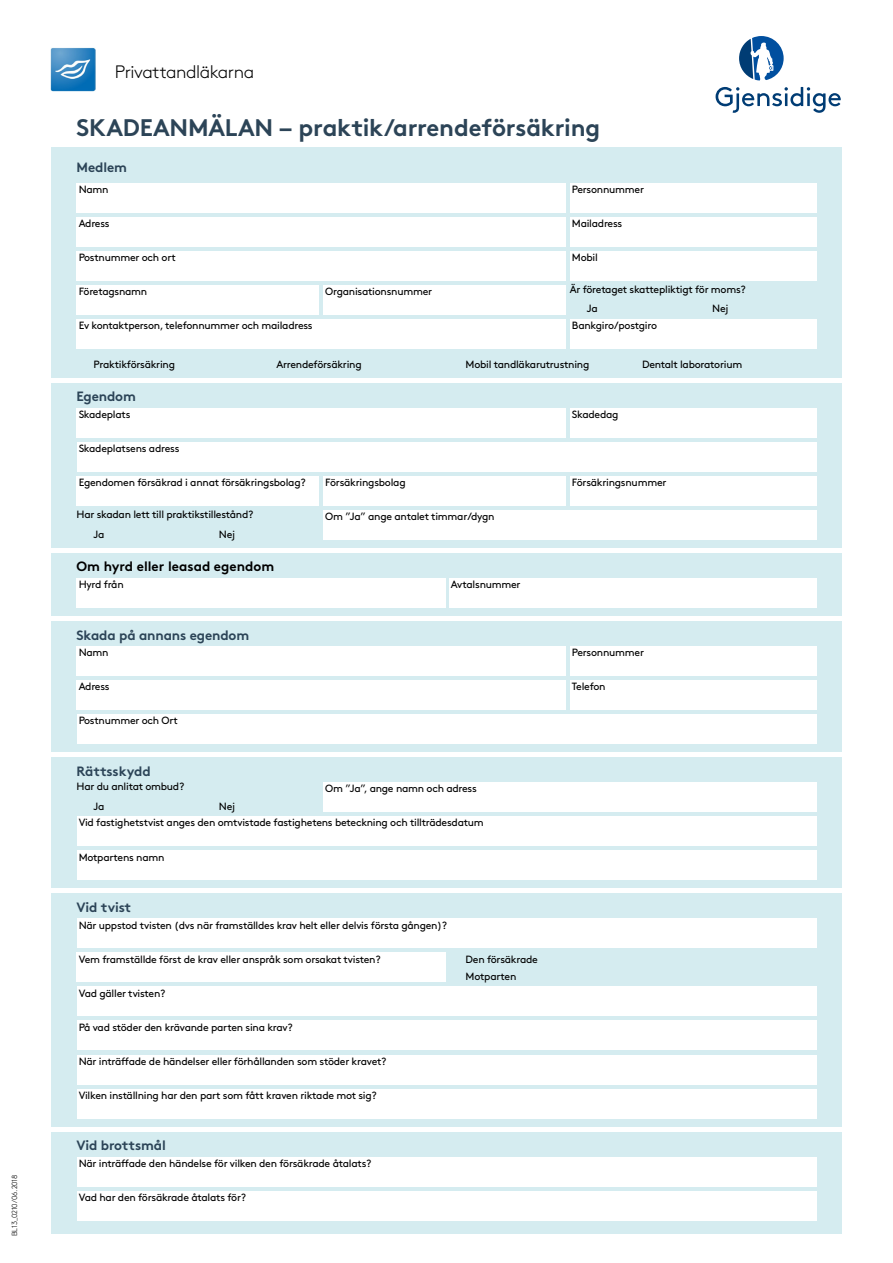
<style>
.page{position:relative;width:893px;height:1263px;background:#fff}
.page>*{position:absolute;margin:0;border:0;box-sizing:border-box;transform-origin:0 0}
.t1{font:24px "Gjen Brown OT Bold Alt";letter-spacing:-.01em;color:#2c4457}
.t2{font:300 18px "Gjen Brown OT";letter-spacing:-.025em;color:#000}
.t3{font:13.5px "Gjen Brown OT Bold Alt";letter-spacing:-.01em;color:#2c4457}
.t4{font:13.5px "Gjen Brown OT Bold Alt";color:#000}
.t5{font:10.5px "Gjen Brown OT";letter-spacing:-.025em;color:#000}
.t6{font:300 7.5px "Gjen Brown OT";letter-spacing:-.025em;color:#000}
</style>
<div class="page">
<div style="left:51px;top:147px;width:791px;height:1086px;background:#d5ecf0"></div>
<div style="left:570px;top:183px;width:246px;height:30px;background:#fff"></div>
<div style="left:77px;top:183px;width:489px;height:30px;background:#fff"></div>
<div style="left:77px;top:217px;width:489px;height:30px;background:#fff"></div>
<div style="left:77px;top:319px;width:489px;height:30px;background:#fff"></div>
<img style="left:51px;top:47px;width:44px;height:45px">
<div style="left:570px;top:251px;width:246px;height:30px;background:#fff"></div>
<div style="left:77px;top:251px;width:489px;height:30px;background:#fff"></div>
<div style="left:570px;top:217px;width:246px;height:30px;background:#fff"></div>
<div style="left:570px;top:319px;width:246px;height:30px;background:#fff"></div>
<div style="left:51px;top:378px;width:791px;height:5px;background:#fff"></div>
<div style="left:51px;top:548px;width:791px;height:5px;background:#fff"></div>
<div style="left:51px;top:616px;width:791px;height:5px;background:#fff"></div>
<div style="left:51px;top:752px;width:791px;height:5px;background:#fff"></div>
<hr style="left:51px;top:889px;width:791px;height:4px;background:#fff">
<hr style="left:51px;top:1127px;width:791px;height:4px;background:#fff">
<div style="left:77px;top:285px;width:242px;height:30px;background:#fff"></div>
<div style="left:77px;top:476px;width:242px;height:30px;background:#fff"></div>
<div style="left:323px;top:476px;width:243px;height:30px;background:#fff"></div>
<div style="left:570px;top:476px;width:246px;height:30px;background:#fff"></div>
<div style="left:77px;top:578px;width:369px;height:30px;background:#fff"></div>
<div style="left:323px;top:285px;width:243px;height:30px;background:#fff"></div>
<div style="left:77px;top:952px;width:369px;height:30px;background:#fff"></div>
<div style="left:449px;top:578px;width:367px;height:30px;background:#fff"></div>
<div style="left:323px;top:510px;width:493px;height:30px;background:#fff"></div>
<div style="left:323px;top:782px;width:493px;height:30px;background:#fff"></div>
<div style="left:77px;top:408px;width:489px;height:30px;background:#fff"></div>
<div style="left:77px;top:646px;width:489px;height:30px;background:#fff"></div>
<div style="left:77px;top:918px;width:739px;height:30px;background:#fff"></div>
<div style="left:77px;top:986px;width:739px;height:30px;background:#fff"></div>
<div style="left:77px;top:1020px;width:739px;height:30px;background:#fff"></div>
<div style="left:77px;top:1054px;width:739px;height:30px;background:#fff"></div>
<div style="left:77px;top:1089px;width:739px;height:29px;background:#fff"></div>
<div style="left:77px;top:1157px;width:739px;height:29px;background:#fff"></div>
<div style="left:77px;top:1191px;width:739px;height:29px;background:#fff"></div>
<div style="left:77px;top:680px;width:489px;height:30px;background:#fff"></div>
<div style="left:77px;top:714px;width:739px;height:30px;background:#fff"></div>
<div style="left:77px;top:816px;width:739px;height:30px;background:#fff"></div>
<div style="left:77px;top:850px;width:739px;height:30px;background:#fff"></div>
<div style="left:77px;top:442px;width:739px;height:30px;background:#fff"></div>
<div style="left:570px;top:408px;width:246px;height:30px;background:#fff"></div>
<div style="left:570px;top:646px;width:246px;height:30px;background:#fff"></div>
<div style="left:570px;top:680px;width:246px;height:30px;background:#fff"></div>
<svg style="left:716px;top:87px;width:125px;height:26px"></svg>
<svg style="left:739px;top:36px;width:45px;height:45px"></svg>
<p class="t6" style="left:9px;top:1236px;width:63px;rotate:-90deg">BL13_0210/06.2018</p>
<h2 class="t2" style="left:115px;top:58px;width:141px">Privattandläkarna</h2>
<h1 class="t1" style="left:77px;top:108px;width:525px">SKADEANMÄLAN – praktik/arrendeförsäkring</h1>
<p class="t3" style="left:77px;top:156px;width:52px">Medlem</p>
<p class="t5" style="left:79px;top:181px;width:31px">Namn</p>
<p class="t5" style="left:572px;top:181px;width:74px">Personnummer</p>
<p class="t5" style="left:79px;top:215px;width:33px">Adress</p>
<p class="t5" style="left:572px;top:215px;width:52px">Mailadress</p>
<p class="t5" style="left:79px;top:249px;width:99px">Postnummer och ort</p>
<p class="t5" style="left:572px;top:249px;width:27px">Mobil</p>
<p class="t5" style="left:79px;top:283px;width:70px">Företagsnamn</p>
<p class="t5" style="left:79px;top:317px;width:236px">Ev kontaktperson, telefonnummer och mailadress</p>
<p class="t5" style="left:325px;top:283px;width:108px">Organisationsnummer</p>
<p class="t5" style="left:570px;top:281px;width:178px">Är företaget skattepliktigt för moms?</p>
<p class="t5" style="left:587px;top:301px;width:12px">Ja</p>
<p class="t5" style="left:572px;top:317px;width:87px">Bankgiro/postgiro</p>
<p class="t5" style="left:712px;top:301px;width:18px">Nej</p>
<p class="t5" style="left:94px;top:356px;width:83px">Praktikförsäkring</p>
<p class="t5" style="left:276px;top:356px;width:87px">Arrendeförsäkring</p>
<p class="t5" style="left:466px;top:356px;width:125px">Mobil tandläkarutrustning</p>
<p class="t5" style="left:642px;top:356px;width:102px">Dentalt laboratorium</p>
<p class="t3" style="left:77px;top:386px;width:61px">Egendom</p>
<p class="t5" style="left:79px;top:407px;width:53px">Skadeplats</p>
<p class="t5" style="left:79px;top:441px;width:102px">Skadeplatsens adress</p>
<p class="t5" style="left:572px;top:407px;width:48px">Skadedag</p>
<p class="t5" style="left:79px;top:475px;width:228px">Egendomen försäkrad i annat försäkringsbolag?</p>
<p class="t5" style="left:325px;top:475px;width:82px">Försäkringsbolag</p>
<p class="t5" style="left:572px;top:475px;width:96px">Försäkringsnummer</p>
<p class="t5" style="left:77px;top:506px;width:178px">Har skadan lett till praktikstillestånd?</p>
<p class="t5" style="left:94px;top:526px;width:12px">Ja</p>
<p class="t5" style="left:219px;top:526px;width:18px">Nej</p>
<p class="t4" style="left:77px;top:556px;width:199px">Om hyrd eller leasad egendom</p>
<p class="t5" style="left:79px;top:577px;width:47px">Hyrd från</p>
<p class="t3" style="left:77px;top:624px;width:174px">Skada på annans egendom</p>
<p class="t5" style="left:79px;top:645px;width:31px">Namn</p>
<p class="t5" style="left:79px;top:679px;width:33px">Adress</p>
<p class="t5" style="left:79px;top:713px;width:101px">Postnummer och Ort</p>
<p class="t3" style="left:77px;top:760px;width:76px">Rättsskydd</p>
<p class="t5" style="left:77px;top:779px;width:109px">Har du anlitat ombud?</p>
<p class="t5" style="left:94px;top:798px;width:12px">Ja</p>
<p class="t5" style="left:219px;top:798px;width:18px">Nej</p>
<p class="t5" style="left:325px;top:509px;width:171px">Om ”Ja” ange antalet timmar/dygn</p>
<p class="t5" style="left:451px;top:577px;width:71px">Avtalsnummer</p>
<p class="t5" style="left:325px;top:781px;width:153px">Om ”Ja”, ange namn och adress</p>
<p class="t5" style="left:79px;top:815px;width:407px">Vid fastighetstvist anges den omtvistade fastighetens beteckning och tillträdesdatum</p>
<p class="t5" style="left:79px;top:849px;width:87px">Motpartens namn</p>
<p class="t3" style="left:77px;top:896px;width:56px">Vid tvist</p>
<p class="t5" style="left:79px;top:917px;width:370px">När uppstod tvisten (dvs när framställdes krav helt eller delvis första gången)?</p>
<p class="t5" style="left:79px;top:951px;width:303px">Vem framställde först de krav eller anspråk som orsakat tvisten?</p>
<p class="t5" style="left:79px;top:985px;width:88px">Vad gäller tvisten?</p>
<p class="t5" style="left:79px;top:1019px;width:216px">På vad stöder den krävande parten sina krav?</p>
<p class="t5" style="left:79px;top:1053px;width:309px">När inträffade de händelser eller förhållanden som stöder kravet?</p>
<p class="t5" style="left:79px;top:1087px;width:300px">Vilken inställning har den part som fått kraven riktade mot sig?</p>
<p class="t3" style="left:77px;top:1134px;width:91px">Vid brottsmål</p>
<p class="t5" style="left:79px;top:1155px;width:294px">När inträffade den händelse för vilken den försäkrade åtalats?</p>
<p class="t5" style="left:79px;top:1189px;width:169px">Vad har den försäkrade åtalats för?</p>
<p class="t5" style="left:466px;top:951px;width:74px">Den försäkrade</p>
<p class="t5" style="left:466px;top:968px;width:52px">Motparten</p>
<p class="t5" style="left:572px;top:645px;width:74px">Personnummer</p>
<p class="t5" style="left:572px;top:679px;width:35px">Telefon</p>
</div>
